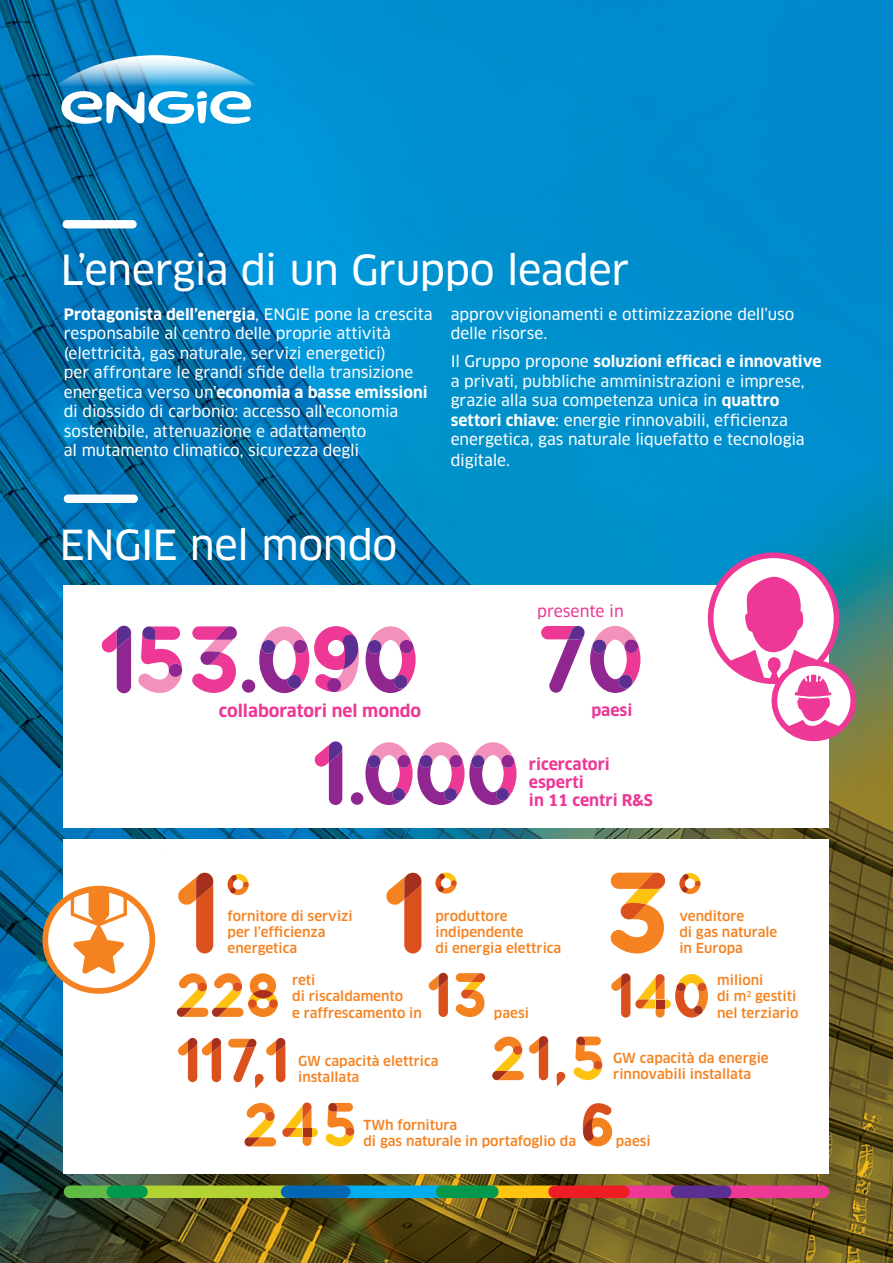
<style>
.page{position:relative;width:893px;height:1263px;background:#fff}
.page>*{position:absolute;margin:0;border:0;box-sizing:border-box;transform-origin:0 0}
.t1{font:40.5px "Clan OT News";letter-spacing:-.015em;color:#fff}
.t2{font:700 17.1px "Clan OT";color:#ed3896}
.t3{font:700 15.75px/18px "Clan OT";color:#ed3896}
.t4{font:15.75px "Clan OT News";color:#ed3896}
.t5{font:15.45px/19.5px "Clan OT News";letter-spacing:-.005em;color:#fff}
.t6{font:700 15.45px "Clan OT";color:#fff}
.t7{font:500 13.5px/16.2px "Clan OT";color:#f58220}
.s1{font-family:"Clan OT News";font-weight:400}
.s2{font-family:"Clan OT";font-weight:700}
</style>
<div class="page">
<img style="left:0;top:0;width:893px;height:1263px">
<div style="left:64px;top:585px;width:765px;height:242px;background:#fff"></div>
<div style="left:64px;top:840px;width:765px;height:334px;background:#fff"></div>
<div style="left:719px;top:1185px;width:110px;height:13px;background:#ed3896;border-radius:6px"></div>
<div style="left:617px;top:1185px;width:66px;height:13px;background:#ed3896;border-radius:6px"></div>
<div style="left:486px;top:1185px;width:75px;height:13px;background:#fec210;border-radius:6px"></div>
<div style="left:548px;top:1185px;width:82px;height:13px;background:#ee1d23;border-radius:6px"></div>
<div style="left:338px;top:1185px;width:110px;height:13px;background:#00aeef;border-radius:6px"></div>
<div style="left:135px;top:1185px;width:158px;height:13px;background:#b3d234;border-radius:6px"></div>
<div style="left:64px;top:1185px;width:55px;height:13px;background:#60bb46;border-radius:6px"></div>
<div style="left:436px;top:1185px;width:63px;height:13px;background:#00994e;border-radius:6px"></div>
<div style="left:281px;top:1185px;width:70px;height:13px;background:#0166b3;border-radius:6px"></div>
<div style="left:107px;top:1185px;width:41px;height:13px;background:#00994e;border-radius:6px"></div>
<div style="left:671px;top:1185px;width:60px;height:13px;background:#5b2e91;border-radius:6px"></div>
<svg style="left:711px;top:555px;width:125px;height:126px"></svg>
<div style="left:708px;top:552px;width:131px;height:132px;border:6px solid #ed3896;border-radius:50%"></div>
<svg style="left:774px;top:663px;width:79px;height:75px"></svg>
<svg style="left:721px;top:577px;width:123px;height:161px"></svg>
<div style="left:772px;top:660px;width:84px;height:81px;border:6px solid #ed3896;border-radius:50%"></div>
<div style="left:64px;top:495px;width:74px;height:8px;background:#fff;border-radius:4px"></div>
<div style="left:242px;top:679px;width:13px;height:14px;background:#90268f;border-radius:50%"></div>
<svg style="left:101px;top:626px;width:30px;height:67px"></svg>
<div style="left:351px;top:792px;width:12px;height:13px;background:#90268f;border-radius:50%"></div>
<svg style="left:314px;top:741px;width:28px;height:64px"></svg>
<svg style="left:365px;top:742px;width:151px;height:63px"></svg>
<svg style="left:138px;top:626px;width:44px;height:67px"></svg>
<svg style="left:541px;top:626px;width:99px;height:67px"></svg>
<div style="left:63px;top:220px;width:74px;height:8px;background:#fff;border-radius:4px"></div>
<svg style="left:177px;top:973px;width:101px;height:44px"></svg>
<div style="left:248px;top:999px;width:9px;height:9px;background:#da511d;border-radius:50%"></div>
<div style="left:269px;top:999px;width:9px;height:9px;background:#da511d;border-radius:50%"></div>
<div style="left:253px;top:990px;width:20px;height:8px;background:#a6301c;border-radius:50%"></div>
<svg style="left:611px;top:973px;width:97px;height:44px"></svg>
<svg style="left:178px;top:1038px;width:43px;height:44px"></svg>
<svg style="left:228px;top:1038px;width:57px;height:50px"></svg>
<svg style="left:556px;top:1072px;width:9px;height:14px"></svg>
<svg style="left:435px;top:872px;width:22px;height:22px"></svg>
<svg style="left:386px;top:873px;width:35px;height:80px"></svg>
<svg style="left:45px;top:889px;width:107px;height:102px"></svg>
<div style="left:42px;top:886px;width:113px;height:108px;border:6px solid #f58220;border-radius:50%"></div>
<svg style="left:70px;top:888px;width:58px;height:86px"></svg>
<svg style="left:428px;top:973px;width:20px;height:44px"></svg>
<svg style="left:455px;top:973px;width:30px;height:44px"></svg>
<svg style="left:492px;top:1036px;width:56px;height:44px"></svg>
<svg style="left:573px;top:1036px;width:29px;height:44px"></svg>
<svg style="left:244px;top:1102px;width:74px;height:45px"></svg>
<svg style="left:325px;top:1103px;width:29px;height:43px"></svg>
<svg style="left:582px;top:1103px;width:30px;height:43px"></svg>
<svg style="left:259px;top:626px;width:157px;height:67px"></svg>
<div style="left:327px;top:678px;width:14px;height:14px;background:#90268f;border-radius:50%"></div>
<svg style="left:192px;top:626px;width:45px;height:67px"></svg>
<svg style="left:55px;top:55px;width:203px;height:69px"></svg>
<svg style="left:228px;top:874px;width:21px;height:21px"></svg>
<svg style="left:178px;top:873px;width:35px;height:80px"></svg>
<svg style="left:610px;top:872px;width:55px;height:81px"></svg>
<svg style="left:679px;top:873px;width:21px;height:21px"></svg>
<h1 class="t1" style="left:60px;top:246px;width:570px">L’energia di un Gruppo leader</h1>
<p class="t6" style="left:64px;top:305px;width:370px">Protagonista dell’energia<span class="s1">, ENGIE pone la crescita</span></p>
<p class="t5" style="left:64px;top:324px;width:351px">responsabile al centro delle proprie attività (elettricità, gas naturale, servizi energetici) per affrontare le grandi sfide della transizione</p>
<p class="t6" style="left:64px;top:383px;width:365px"><span class="s1">energetica verso un’</span>economia a basse emissioni</p>
<p class="t5" style="left:64px;top:402px;width:336px">di diossido di carbonio: accesso all’economia sostenibile, attenuazione e adattamento<br>al mutamento climatico, sicurezza degli</p>
<p class="t5" style="left:451px;top:304px;width:345px">approvvigionamenti e ottimizzazione dell’uso delle risorse.</p>
<p class="t6" style="left:451px;top:352px;width:372px"><span class="s1">Il Gruppo propone</span> soluzioni efficaci e innovative</p>
<p class="t5" style="left:451px;top:371px;width:355px">a privati, pubbliche amministrazioni e imprese, grazie alla sua competenza unica in <span class="s2">quattro settori chiave</span>: energie rinnovabili, efficienza energetica, gas naturale liquefatto e tecnologia</p>
<p class="t5" style="left:451px;top:451px;width:61px">digitale.</p>
<h1 class="t1" style="left:60px;top:521px;width:339px">ENGIE nel mondo</h1>
<p class="t4" style="left:537px;top:602px;width:88px">presente in</p>
<p class="t2" style="left:219px;top:700px;width:204px">collaboratori nel mondo</p>
<p class="t3" style="left:591px;top:701px;width:43px">paesi</p>
<p class="t3" style="left:529px;top:755px;width:126px">ricercatori esperti<br>in 11 centri R&amp;S</p>
<p class="t7" style="left:228px;top:908px;width:127px">fornitore di servizi per l’efficienza energetica</p>
<p class="t7" style="left:679px;top:908px;width:100px">venditore<br>di gas naturale in Europa</p>
<p class="t7" style="left:435px;top:908px;width:127px">produttore indipendente<br>di energia elettrica</p>
<p class="t7" style="left:292px;top:972px;width:131px">reti<br>di riscaldamento<br>e raffrescamento in</p>
<p class="t7" style="left:494px;top:1005px;width:37px">paesi</p>
<p class="t7" style="left:717px;top:972px;width:83px">milioni<br>di m<sup>2</sup> gestiti nel terziario</p>
<p class="t7" style="left:298px;top:1053px;width:142px">GW capacità elettrica installata</p>
<p class="t7" style="left:613px;top:1050px;width:157px">GW capacità da energie rinnovabili installata</p>
<p class="t7" style="left:363px;top:1117px;width:214px">TWh fornitura<br>di gas naturale in portafoglio da</p>
<p class="t7" style="left:616px;top:1133px;width:37px">paesi</p>
</div>
